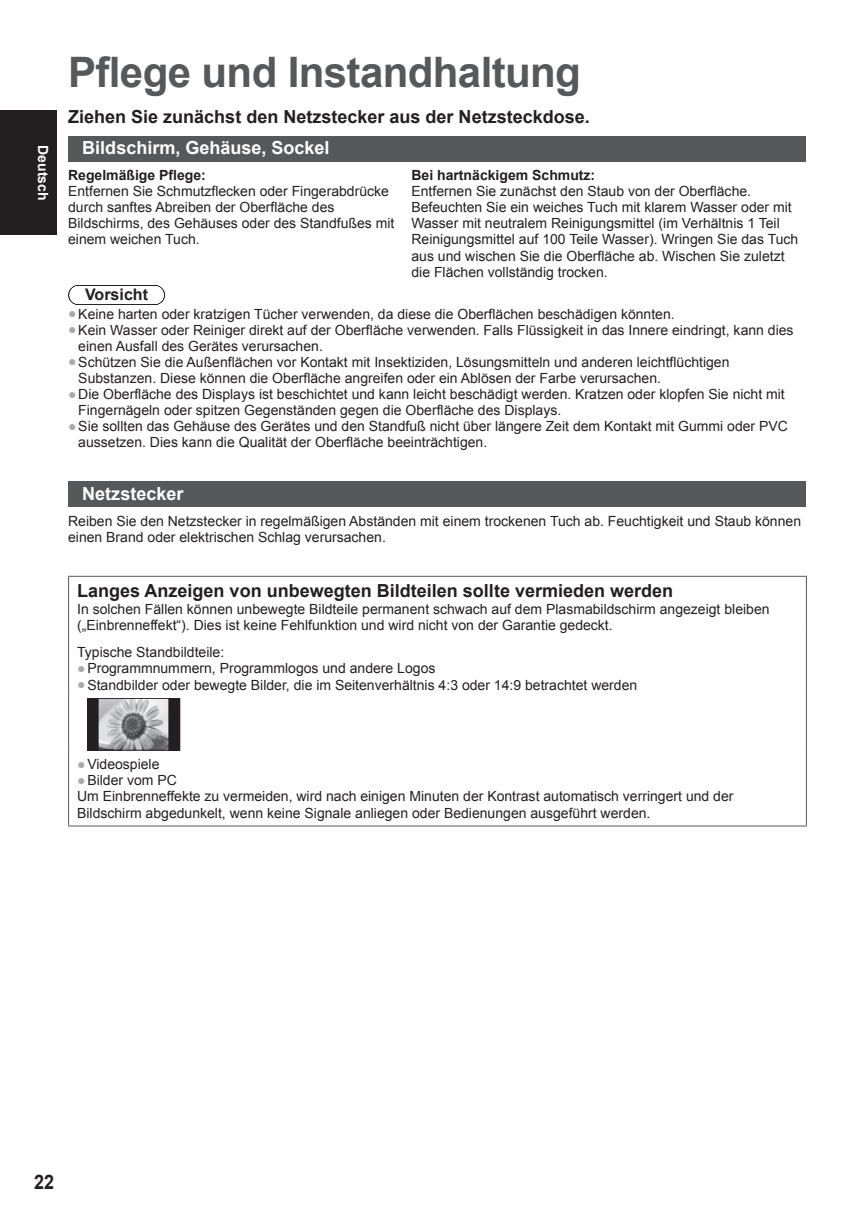
<style>
.page{position:relative;width:857px;height:1225px;background:#fff}
.page>*{position:absolute;margin:0;border:0;box-sizing:border-box;transform-origin:0 0}
.t1{font:700 42px "Arial";letter-spacing:-.015em;color:#57585a}
.t2{font:700 20px "Arial";color:#231f20;scale:.9 1}
.t3{font:700 18px "Arial";color:#231f20}
.t4{font:700 18px "Arial";color:#fff}
.t5{font:700 16px "Arial";color:#231f20}
.t6{font:14px/16px "Arial";color:#231f20}
.t7{font:700 14px "Arial";color:#231f20}
.t8{font:700 14px "Arial";color:#fff}
.s1{color:#a8a9ad}
</style>
<div class="page">
<div style="left:0;top:111px;width:57px;height:124px;background:#231f20"></div>
<div style="left:68px;top:136px;width:737px;height:25px;background:#57585a"></div>
<svg style="left:78px;top:285px;width:77px;height:20px"></svg>
<div style="left:68px;top:481px;width:737px;height:26px;background:#57585a"></div>
<hr style="left:68px;top:576px;width:738px;height:1px;background:#57585a">
<hr style="left:68px;top:577px;width:1px;height:53px;background:#57585a">
<hr style="left:805px;top:577px;width:1px;height:53px;background:#57585a">
<hr style="left:68px;top:630px;width:1px;height:59px;background:#57585a">
<hr style="left:805px;top:630px;width:1px;height:59px;background:#57585a">
<hr style="left:68px;top:750px;width:1px;height:75px;background:#57585a">
<hr style="left:805px;top:750px;width:1px;height:75px;background:#57585a">
<hr style="left:68px;top:825px;width:738px;height:1px;background:#57585a">
<hr style="left:68px;top:689px;width:1px;height:61px;background:#57585a">
<hr style="left:805px;top:689px;width:1px;height:61px;background:#57585a">
<img style="left:89px;top:700px;width:89px;height:48px">
<div style="left:87px;top:698px;width:93px;height:52px;border:1px solid #231f20"></div>
<p class="t8" style="left:51px;top:145px;width:57px;rotate:90deg">Deutsch</p>
<h1 class="t1" style="left:68px;top:49px;width:514px">Pflege und Instandhaltung</h1>
<p class="t3" style="left:68px;top:106px;width:523px">Ziehen Sie zunächst den Netzstecker aus der Netzsteckdose.</p>
<p class="t4" style="left:82px;top:138px;width:249px">Bildschirm, Gehäuse, Sockel</p>
<p class="t7" style="left:68px;top:167px;width:139px">Regelmäßige Pflege:</p>
<p class="t6" style="left:68px;top:183px;width:327px">Entfernen Sie Schmutzflecken oder Fingerabdrücke durch sanftes Abreiben der Oberfläche des Bildschirms, des Gehäuses oder des Standfußes mit einem weichen Tuch.</p>
<p class="t7" style="left:411px;top:167px;width:185px">Bei hartnäckigem Schmutz:</p>
<p class="t6" style="left:411px;top:183px;width:388px">Entfernen Sie zunächst den Staub von der Oberfläche.<br>Befeuchten Sie ein weiches Tuch mit klarem Wasser oder mit Wasser mit neutralem Reinigungsmittel (im Verhältnis 1 Teil Reinigungsmittel auf 100 Teile Wasser). Wringen Sie das Tuch aus und wischen Sie die Oberfläche ab. Wischen Sie zuletzt die Flächen vollständig trocken.</p>
<p class="t5" style="left:85px;top:285px;width:64px">Vorsicht</p>
<p class="t6" style="left:68px;top:306px;width:608px"><span class="s1">●</span>Keine harten oder kratzigen Tücher verwenden, da diese die Oberflächen beschädigen könnten.</p>
<p class="t6" style="left:78px;top:322px;width:716px;text-indent:-10px"><span class="s1">●</span>Kein Wasser oder Reiniger direkt auf der Oberfläche verwenden. Falls Flüssigkeit in das Innere eindringt, kann dies einen Ausfall des Gerätes verursachen.</p>
<p class="t6" style="left:78px;top:354px;width:652px;text-indent:-10px"><span class="s1">●</span>Schützen Sie die Außenflächen vor Kontakt mit Insektiziden, Lösungsmitteln und anderen leichtflüchtigen<br>Substanzen. Diese können die Oberfläche angreifen oder ein Ablösen der Farbe verursachen.</p>
<p class="t6" style="left:78px;top:386px;width:707px;text-indent:-10px"><span class="s1">●</span>Die Oberfläche des Displays ist beschichtet und kann leicht beschädigt werden. Kratzen oder klopfen Sie nicht mit<br>Fingernägeln oder spitzen Gegenständen gegen die Oberfläche des Displays.</p>
<p class="t6" style="left:78px;top:418px;width:710px;text-indent:-10px"><span class="s1">●</span>Sie sollten das Gehäuse des Gerätes und den Standfuß nicht über längere Zeit dem Kontakt mit Gummi oder PVC aussetzen. Dies kann die Qualität der Oberfläche beeinträchtigen.</p>
<p class="t4" style="left:82px;top:483px;width:103px">Netzstecker</p>
<p class="t6" style="left:68px;top:513px;width:734px">Reiben Sie den Netzstecker in regelmäßigen Abständen mit einem trockenen Tuch ab. Feuchtigkeit und Staub können einen Brand oder elektrischen Schlag verursachen.</p>
<p class="t3" style="left:77px;top:580px;width:597px">Langes Anzeigen von unbewegten Bildteilen sollte vermieden werden</p>
<p class="t6" style="left:77px;top:601px;width:693px">In solchen Fällen können unbewegte Bildteile permanent schwach auf dem Plasmabildschirm angezeigt bleiben („Einbrenneffekt“). Dies ist keine Fehlfunktion und wird nicht von der Garantie gedeckt.</p>
<p class="t6" style="left:77px;top:644px;width:149px">Typische Standbildteile:</p>
<p class="t6" style="left:77px;top:660px;width:359px"><span class="s1">●</span>Programmnummern, Programmlogos und andere Logos</p>
<p class="t6" style="left:77px;top:676px;width:561px"><span class="s1">●</span>Standbilder oder bewegte Bilder, die im Seitenverhältnis 4:3 oder 14:9 betrachtet werden</p>
<p class="t6" style="left:77px;top:756px;width:84px"><span class="s1">●</span>Videospiele</p>
<p class="t6" style="left:77px;top:772px;width:657px"><span class="s1">●</span>Bilder vom PC<br>Um Einbrenneffekte zu vermeiden, wird nach einigen Minuten der Kontrast automatisch verringert und der<br>Bildschirm abgedunkelt, wenn keine Signale anliegen oder Bedienungen ausgeführt werden.</p>
<h2 class="t2" style="left:34px;top:1170px;width:24px">22</h2>
</div>
